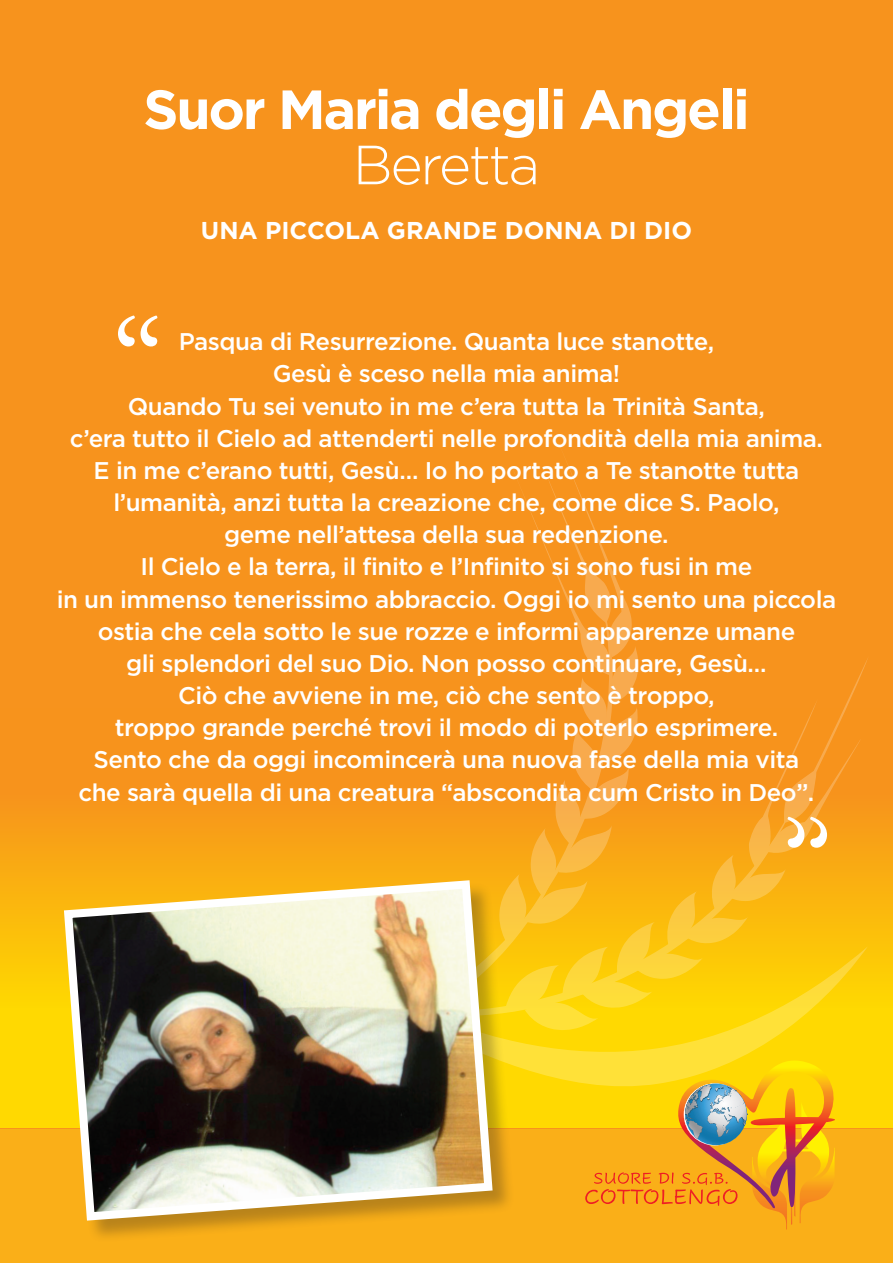
<style>
.page{position:relative;width:893px;height:1263px;background:#faaf18}
.page>*{position:absolute;margin:0;border:0;box-sizing:border-box;transform-origin:0 0}
.t1{font:700 55.05px "Gotham";letter-spacing:-.04em;color:#fff}
.t2{font:300 55.05px "Gotham";letter-spacing:-.04em;color:#fff}
.t3{font:700 24.3px "Gotham";color:#fff}
.t4{font:500 24.15px/32.1px "Gotham";letter-spacing:-.02em;color:#fff;text-align:center}
</style>
<div class="page">
<div style="left:0;top:0;width:893px;height:1128px;background:#f7931d"></div>
<div style="left:0;top:708px;width:893px;height:420px;background:linear-gradient(to bottom,#f68920,#ffe800)"></div>
<svg style="left:118px;top:315px;width:40px;height:31px"></svg>
<svg style="left:585px;top:1099px;width:250px;height:130px"></svg>
<svg style="left:498px;top:461px;width:371px;height:570px"></svg>
<svg style="left:339px;top:803px;width:455px;height:143px"></svg>
<svg style="left:515px;top:946px;width:353px;height:153px;background:#fcd616"></svg>
<div style="left:66px;top:882px;width:449px;height:361px;background:#231f20;opacity:.3"></div>
<img style="left:60px;top:876px;width:437px;height:349px">
<h1 class="t1" style="left:143px;top:73px;width:608px">Suor Maria degli Angeli</h1>
<h1 class="t2" style="left:353px;top:135px;width:189px">Beretta</h1>
<p class="t3" style="left:201px;top:214px;width:493px">UNA PICCOLA GRANDE DONNA DI DIO</p>
<p class="t4" style="left:57px;top:325px;width:781px">Pasqua di Resurrezione. Quanta luce stanotte,<br>Gesù è sceso nella mia anima!<br>Quando Tu sei venuto in me c’era tutta la Trinità Santa,<br>c’era tutto il Cielo ad attenderti nelle profondità della mia anima.<br>E in me c’erano tutti, Gesù… Io ho portato a Te stanotte tutta l’umanità, anzi tutta la creazione che, come dice S. Paolo,<br>geme nell’attesa della sua redenzione.<br>Il Cielo e la terra, il finito e l’Infinito si sono fusi in me<br>in un immenso tenerissimo abbraccio. Oggi io mi sento una piccola ostia che cela sotto le sue rozze e informi apparenze umane<br>gli splendori del suo Dio. Non posso continuare, Gesù…<br>Ciò che avviene in me, ciò che sento è troppo,<br>troppo grande perché trovi il modo di poterlo esprimere.<br>Sento che da oggi incomincerà una nuova fase della mia vita<br>che sarà quella di una creatura “abscondita cum Cristo in Deo”.</p>
</div>
